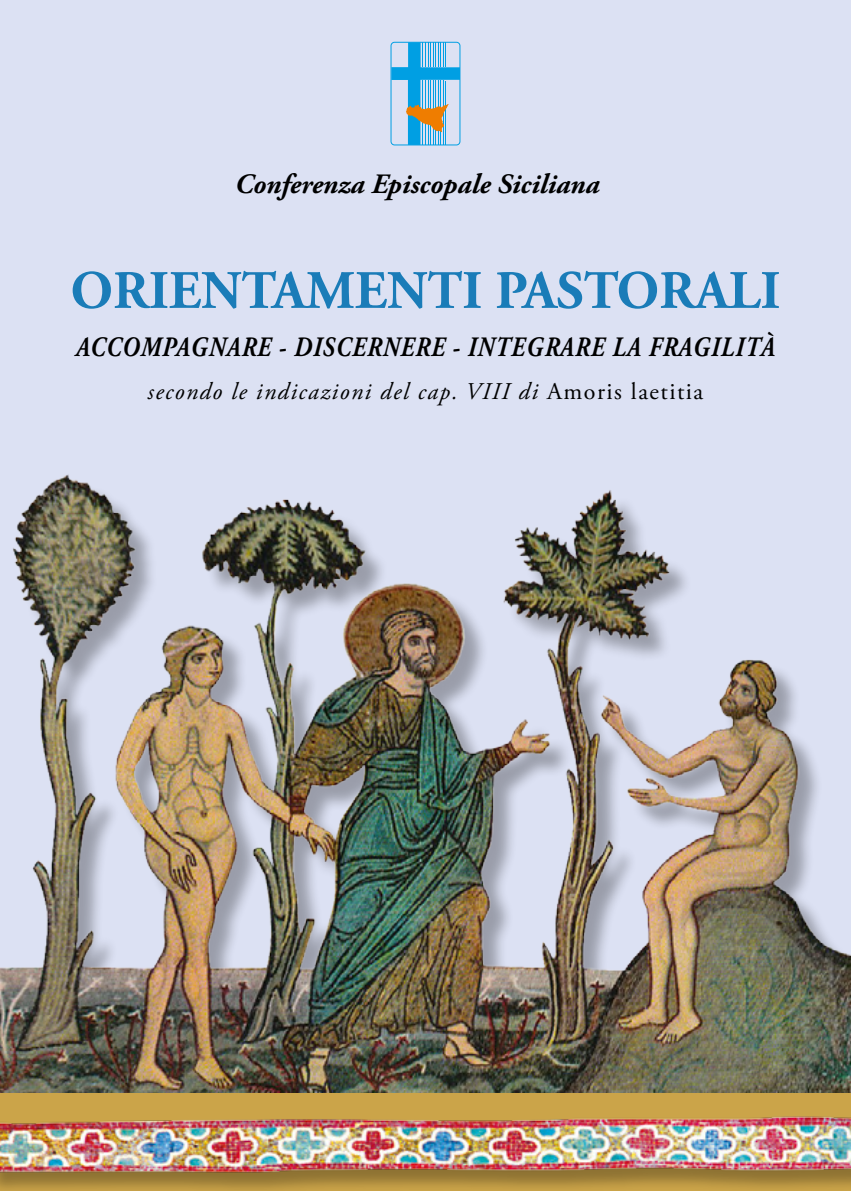
<style>
.page{position:relative;width:851px;height:1191px;background:#fff}
.page>*{position:absolute;margin:0;border:0;box-sizing:border-box;transform-origin:0 0}
.t1{font:700 54px "Adobe Garamond Pro";color:#1a7cb8}
.t2{font:italic 700 28px "Adobe Garamond Pro";letter-spacing:.035em;color:#000;scale:.82 1}
.t3{font:italic 700 28px "Adobe Garamond Pro";color:#000}
.t4{font:italic 24px "Adobe Garamond Pro";letter-spacing:.06em;color:#000}
.s1{font-style:normal}
</style>
<div class="page">
<div style="left:0;top:0;width:850px;height:1032px;background:#dce1f3"></div>
<img style="left:0;top:474px;width:850px;height:615px">
<svg style="left:391px;top:42px;width:69px;height:103px"></svg>
<div style="left:390px;top:42px;width:70px;height:103px;border:1px solid #009fe3;border-radius:4px"></div>
<img style="left:0;top:1089px;width:850px;height:102px">
<p class="t3" style="left:235px;top:168px;width:366px">Conferenza Episcopale Siciliana</p>
<h1 class="t1" style="left:70px;top:259px;width:711px">ORIENTAMENTI PASTORALI</h1>
<p class="t2" style="left:76px;top:331px;width:853px">ACCOMPAGNARE - DISCERNERE - INTEGRARE LA FRAGILITÀ</p>
<p class="t4" style="left:148px;top:376px;width:557px">secondo le indicazioni del cap. VIII di <span class="s1">Amoris laetitia</span></p>
</div>
